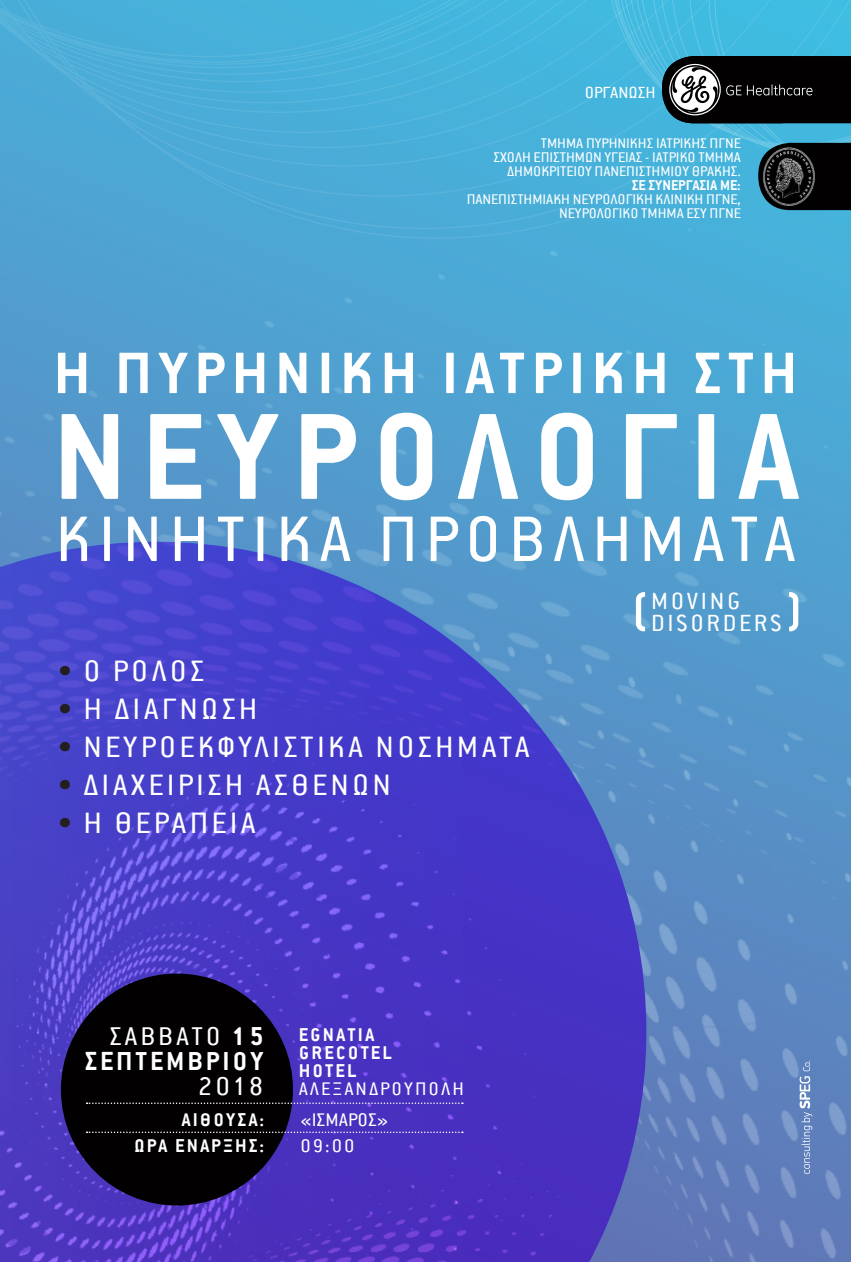
<style>
.page{position:relative;width:851px;height:1262px;background:#fff}
.page>*{position:absolute;margin:0;border:0;box-sizing:border-box;transform-origin:0 0}
.t1{font:700 137.4px "PF Premier Text";letter-spacing:.1em;color:#fff}
.t2{font:72px "PF Premier Text";letter-spacing:.1em;color:#fff}
.t3{font:700 65.4px "PF Premier Text";letter-spacing:.1em;color:#fff}
.t4{font:33.4px "PF Premier Text";letter-spacing:.1em;color:#fff}
.t5{font:700 29.1px/25.1px "PF Premier Text";letter-spacing:.1em;color:#fff;text-align:right}
.t6{font:29.1px "PF Premier Text";color:#fff}
.t7{font:26.5px/22.9px "PF Premier Text";letter-spacing:.1em;color:#fff}
.t8{font:700 20.6px/17.8px "PF Premier Text";letter-spacing:.1em;color:#fff}
.t9{font:20.6px "PF Premier Text";letter-spacing:.1em;color:#fff}
.t10{font:18.3px "PF Premier Text";color:#fff}
.t11{font:15.9px/14.1px "PF Premier Text";color:#fff;text-align:right}
.t12{font:700 15.9px "PF Premier Text";color:#fff}
.s1{color:#231f20}
.s2{font-weight:400}
</style>
<div class="page">
<img style="left:0;top:298px;width:850px;height:189px">
<img style="left:0;top:487px;width:850px;height:774px">
<img style="left:0;top:1219px;width:320px;height:42px">
<img style="left:0;top:768px;width:507px;height:451px">
<div style="left:61px;top:973px;width:232px;height:232px;background:#020000;border-radius:50%"></div>
<div style="left:0;top:288px;width:850px;height:10px;background:#4ca7d4"></div>
<div style="left:0;top:256px;width:850px;height:32px;background:#4ca8d5"></div>
<svg style="left:0;top:226px;width:850px;height:30px;background:#4ba9d5"></svg>
<div style="left:0;top:172px;width:850px;height:54px;background:#4babd6"></div>
<div style="left:0;top:152px;width:587px;height:20px;background:#4bacd7"></div>
<div style="left:0;top:134px;width:580px;height:18px;background:#4aadd8"></div>
<svg style="left:0;top:128px;width:580px;height:6px;background:#4aadd7"></svg>
<hr style="left:0;top:124px;width:580px;height:4px;background:#49aed8">
<div style="left:0;top:117px;width:580px;height:5px;background:#49aed8"></div>
<svg style="left:0;top:0;width:580px;height:117px;background:#48b1da"></svg>
<div style="left:580px;top:0;width:45px;height:169px;background:#44b6dd"></div>
<svg style="left:635px;top:592px;width:10px;height:39px"></svg>
<svg style="left:789px;top:592px;width:9px;height:39px"></svg>
<svg style="left:799px;top:1060px;width:13px;height:114px"></svg>
<svg style="left:625px;top:0;width:225px;height:211px;background:#37849d"></svg>
<img style="left:761px;top:145px;width:56px;height:63px">
<svg style="left:87px;top:1102px;width:376px;height:1px"></svg>
<svg style="left:87px;top:1131px;width:376px;height:2px"></svg>
<p class="t10" style="left:585px;top:84px;width:72px">ΟΡΓΑΝΩΣΗ</p>
<p class="t11" style="left:493px;top:136px;width:249px">ΤΜΗΜΑ ΠΥΡΗΝΙΚΗΣ ΙΑΤΡΙΚΗΣ ΠΓΝΕ<br>ΣΧΟΛΗ ΕΠΙΣΤΗΜΩΝ ΥΓΕΙΑΣ - ΙΑΤΡΙΚΟ ΤΜΗΜΑ<br>ΔΗΜΟΚΡΙΤΕΙΟΥ ΠΑΝΕΠΙΣΤΗΜΙΟΥ ΘΡΑΚΗΣ.</p>
<p class="t12" style="left:631px;top:177px;width:110px">ΣΕ ΣΥΝΕΡΓΑΣΊΑ ΜΕ:</p>
<p class="t11" style="left:466px;top:192px;width:275px">ΠΑΝΕΠΙΣΤΗΜΙΑΚΗ ΝΕΥΡΟΛΟΓΙΚΗ ΚΛΙΝΙΚΗ ΠΓΝΕ,<br>ΝΕΥΡΟΛΟΓΙΚΟ ΤΜΗΜΑ ΕΣΥ ΠΓΝΕ</p>
<h3 class="t3" style="left:54px;top:340px;width:745px">Η ΠΥΡΗΝΙΚΉ ΙΑΤΡΙΚΉ ΣΤΗ</h3>
<h1 class="t1" style="left:53px;top:387px;width:747px">ΝΕΥΡΟΛΟΓΊΑ</h1>
<h2 class="t2" style="left:55px;top:504px;width:739px">ΚΙΝΗΤΙΚΆ ΠΡΟΒΛΉΜΑΤΑ</h2>
<h3 class="t4" style="left:58px;top:654px;width:148px"><span class="s1">•</span> Ο ΡΌΛΟΣ</h3>
<h3 class="t4" style="left:58px;top:692px;width:201px"><span class="s1">•</span> Η ΔΙΆΓΝΩΣΗ</h3>
<h3 class="t4" style="left:58px;top:730px;width:472px"><span class="s1">•</span> ΝΕΥΡΟΕΚΦΥΛΙΣΤΙΚΆ ΝΟΣΉΜΑΤΑ</h3>
<h3 class="t4" style="left:58px;top:768px;width:334px"><span class="s1">•</span> ΔΙΑΧΕΊΡΙΣΗ ΑΣΘΕΝΏΝ</h3>
<h3 class="t4" style="left:58px;top:806px;width:185px"><span class="s1">•</span> Η ΘΕΡΑΠΕΊΑ</h3>
<h3 class="t5" style="left:85px;top:1023px;width:180px"><span class="s2">ΣΆΒΒΑΤΟ</span> 15<br>ΣΕΠΤΕΜΒΡΊΟΥ</h3>
<h3 class="t6" style="left:198px;top:1071px;width:67px">2018</h3>
<p class="t8" style="left:299px;top:1025px;width:94px">EGNATIA<br>GRECOTEL<br>HOTEL</p>
<p class="t9" style="left:299px;top:1078px;width:167px">ΑΛΕΞΑΝΔΡΟΎΠΟΛΗ</p>
<p class="t8" style="left:181px;top:1110px;width:84px">ΑΙΘΟΥΣΑ:</p>
<p class="t9" style="left:300px;top:1109px;width:89px">«ΙΣΜΑΡΟΣ»</p>
<p class="t8" style="left:134px;top:1137px;width:132px">ΏΡΑ ΈΝΑΡΞΗΣ:</p>
<p class="t9" style="left:300px;top:1135px;width:55px">09:00</p>
<h3 class="t7" style="left:651px;top:589px;width:132px">MOVING<br>DISORDERS</h3>
</div>
